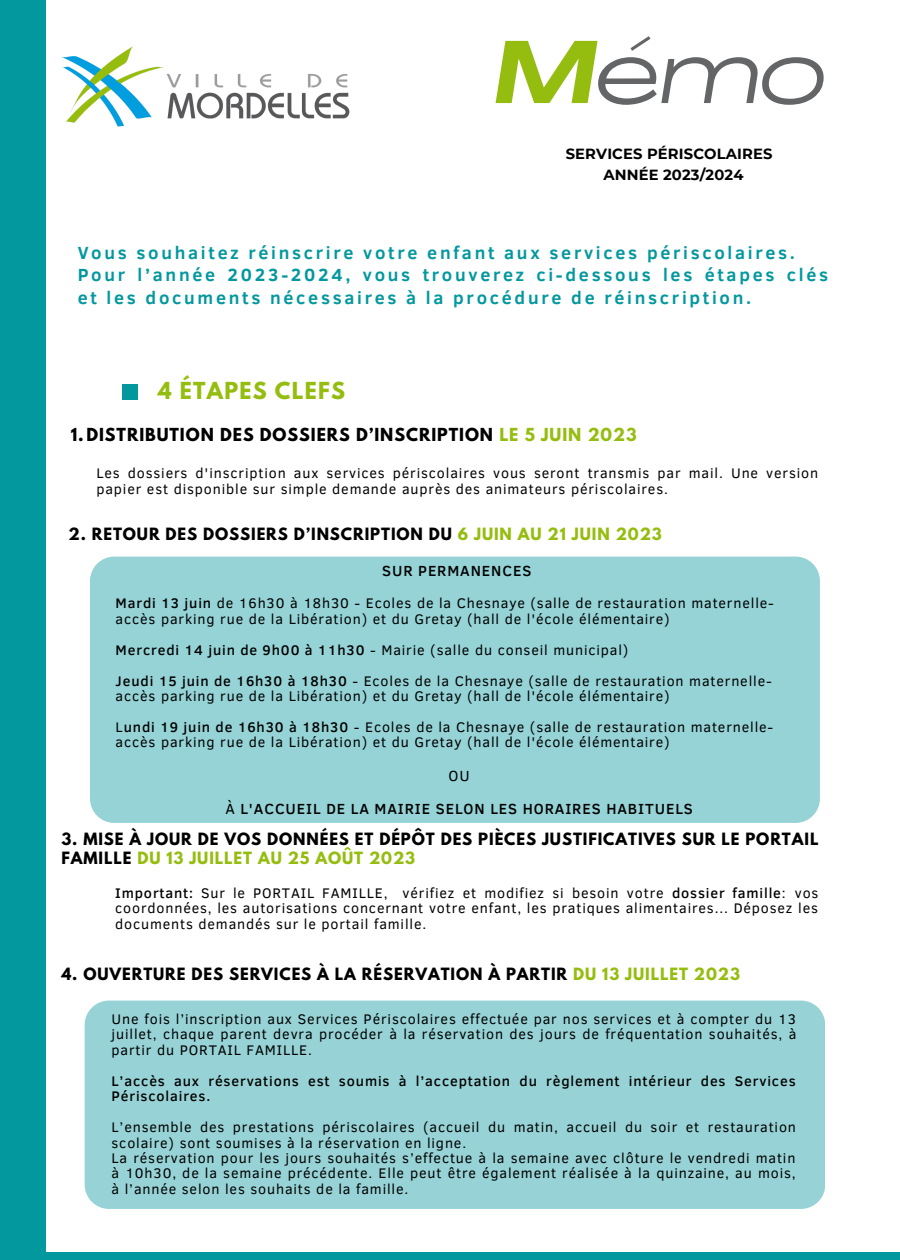
<style>
.page{position:relative;width:900px;height:1260px;background:#03989e}
.page>*{position:absolute;margin:0;border:0;box-sizing:border-box;transform-origin:0 0}
.t1{font:italic 87.25px "Agrandir Grand";color:#646567}
.t2{font:700 20.75px "League Spartan";letter-spacing:.06em;color:#95bd0f}
.t3{font:700 18px/22.5px "Clear Sans";letter-spacing:.15em;color:#03989e}
.t4{font:700 16px "League Spartan";letter-spacing:.06em;color:#000}
.t5{font:700 15px/18.8px "League Spartan";letter-spacing:.06em;color:#000}
.t6{font:500 15px "Clear Sans";letter-spacing:.06em;color:#000}
.t7{font:15px "Clear Sans";color:#000}
.t8{font:700 14.75px "Montserrat";letter-spacing:.01em;color:#000}
.t9{font:14.25px/15.5px "Clear Sans";letter-spacing:.06em;color:#000}
.t10{font:500 14.25px/15.5px "Clear Sans";letter-spacing:.06em;color:#000}
.s1{font-weight:700;color:#95bd0f}
.s2{color:#95bd0f}
.s3{font-weight:500}
.s4{font-weight:400}
</style>
<div class="page">
<div style="left:46px;top:0;width:854px;height:1252px;background:#fff"></div>
<div style="left:90px;top:557px;width:730px;height:266px;background:#95d3d6;border-radius:24px"></div>
<div style="left:122px;top:384px;width:16px;height:16px;background:#03989e"></div>
<img style="left:62px;top:46px;width:288px;height:81px">
<div style="left:85px;top:1001px;width:740px;height:208px;background:#97d3d6;border-radius:24px"></div>
<p class="t1" style="left:495px;top:38px;width:333px"><span class="s1">M</span>émo</p>
<p class="t8" style="left:566px;top:145px;width:208px">SERVICES PÉRISCOLAIRES</p>
<p class="t8" style="left:603px;top:166px;width:142px">ANNÉE 2023/2024</p>
<p class="t3" style="left:78px;top:240px;width:719px">Vous souhaitez réinscrire votre enfant aux services périscolaires.</p>
<p class="t3" style="left:78px;top:263px;width:752px">Pour l’année 2023-2024, vous trouverez ci-dessous les étapes clés et les documents nécessaires à la procédure de réinscription.</p>
<p class="t2" style="left:158px;top:380px;width:189px">4 ÉTAPES CLEFS</p>
<p class="t4" style="left:71px;top:426px;width:567px">1.DISTRIBUTION DES DOSSIERS D’INSCRIPTION <span class="s2">LE 5 JUIN 2023</span></p>
<p class="t9" style="left:96px;top:465px;width:723px">Les dossiers d'inscription aux services périscolaires vous seront transmis par mail. Une version papier est disponible sur simple demande auprès des animateurs périscolaires.</p>
<p class="t5" style="left:68px;top:527px;width:595px">2. RETOUR DES DOSSIERS D’INSCRIPTION DU <span class="s2">6 JUIN AU 21 JUIN 2023</span></p>
<p class="t6" style="left:382px;top:560px;width:151px">SUR PERMANENCES</p>
<p class="t9" style="left:116px;top:595px;width:660px"><span class="s3">Mardi 13 juin</span> de 16h30 à 18h30 - Ecoles de la Chesnaye (salle de restauration maternelle&shy;accès parking rue de la Libération) et du Gretay (hall de l'école élémentaire)</p>
<p class="t9" style="left:116px;top:641px;width:514px"><span class="s3">Mercredi 14 juin de 9h00 à 11h30</span> - Mairie (salle du conseil municipal)</p>
<p class="t9" style="left:116px;top:672px;width:658px"><span class="s3">Jeudi 15 juin de 16h30 à 18h30</span> - Ecoles de la Chesnaye (salle de restauration maternelle&shy;accès parking rue de la Libération) et du Gretay (hall de l'école élémentaire)</p>
<p class="t9" style="left:116px;top:718px;width:659px">L<span class="s3">undi 19 juin de 16h30 à 18h30</span> - Ecoles de la Chesnaye (salle de restauration maternelle&shy;accès parking rue de la Libération) et du Gretay (hall de l'école élémentaire)</p>
<p class="t7" style="left:449px;top:764px;width:23px">OU</p>
<p class="t6" style="left:225px;top:798px;width:469px"><span class="s4">À</span> L'ACCUEIL DE LA MAIRIE SELON LES HORAIRES HABITUELS</p>
<p class="t5" style="left:61px;top:831px;width:759px">3. MISE À JOUR DE VOS DONNÉES ET DÉPÔT DES PIÈCES JUSTIFICATIVES SUR LE PORTAIL<br>FAMILLE <span class="s2">DU 13 JUILLET AU 25 AOÛT 2023</span></p>
<p class="t9" style="left:115px;top:885px;width:705px;text-align:justify"><span class="s3">Important:</span> Sur le PORTAIL FAMILLE, vérifiez et modifiez si besoin votre <span class="s3">dossier famille</span>: vos coordonnées, les autorisations concernant votre enfant, les pratiques alimentaires... Déposez les documents demandés sur le portail famille.</p>
<p class="t5" style="left:61px;top:967px;width:680px">4. OUVERTURE DES SERVICES À LA RÉSERVATION À PARTIR <span class="s2">DU 13 JUILLET 2023</span></p>
<p class="t9" style="left:112px;top:1011px;width:686px;text-align:justify">Une fois l’inscription aux Services Périscolaires effectuée par nos services et à compter du 13 juillet, chaque parent devra procéder à la réservation des jours de fréquentation souhaités, à partir du PORTAIL FAMILLE.</p>
<p class="t10" style="left:112px;top:1072px;width:686px">L’accès aux réservations est soumis à l’acceptation du règlement intérieur des Services<br>Périscolaires.</p>
<p class="t9" style="left:112px;top:1119px;width:686px">L’ensemble des prestations périscolaires (accueil du matin, accueil du soir et restauration scolaire) sont soumises à la réservation en ligne.</p>
<p class="t9" style="left:112px;top:1149px;width:686px;text-align:justify">La réservation pour les jours souhaités s’effectue à la semaine avec clôture le vendredi matin à 10h30, de la semaine précédente. Elle peut être également réalisée à la quinzaine, au mois, à l’année selon les souhaits de la famille.</p>
</div>
